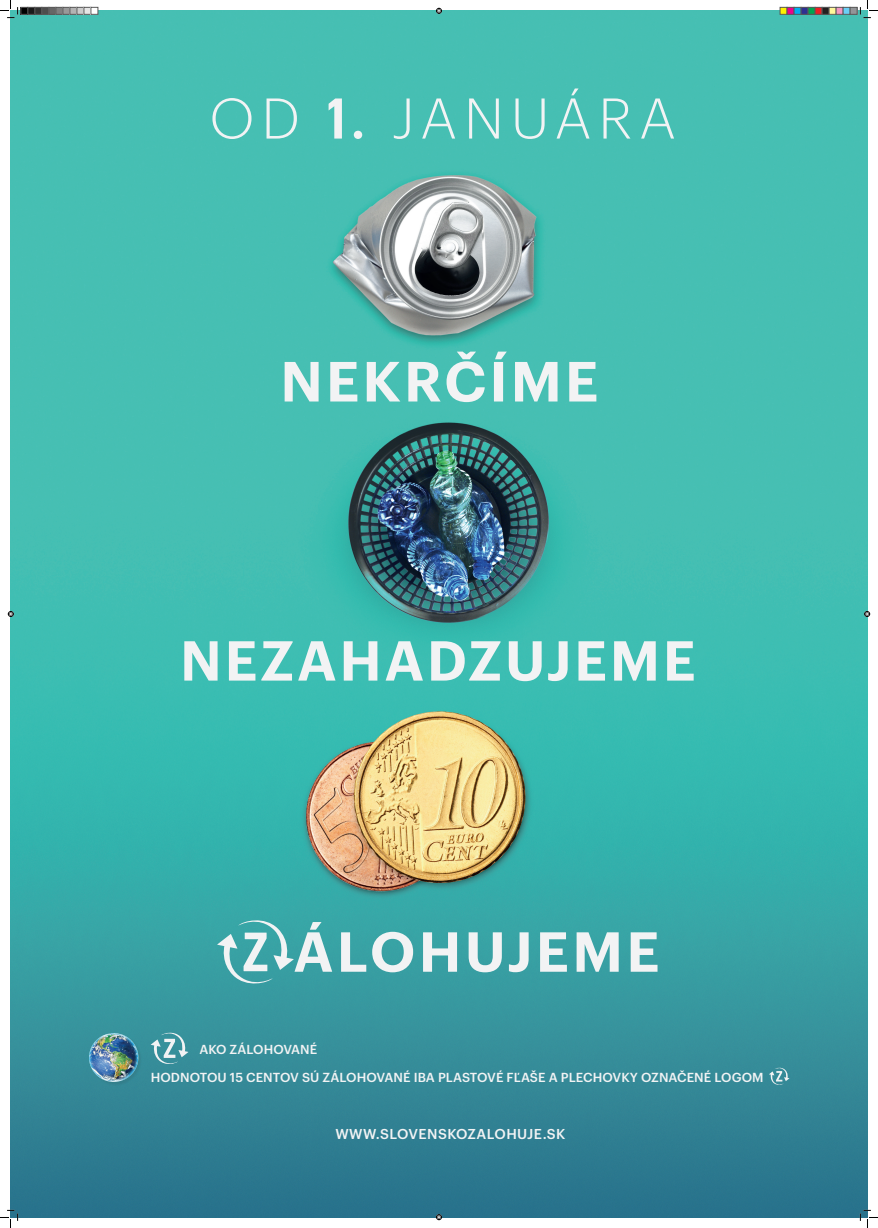
<style>
.page{position:relative;width:878px;height:1228px;background:#fff}
.page>*{position:absolute;margin:0;border:0;box-sizing:border-box;transform-origin:0 0}
.t1{font:500 14px "Graphik";letter-spacing:.03em;color:#f2f3f4}
.t2{font:500 12.8px "Graphik";letter-spacing:.005em;color:#f2f3f4}
.t3{font:500 12.75px "Graphik";letter-spacing:.005em;color:#f2f3f4}
</style>
<div class="page">
<img style="left:10px;top:10px;width:857px;height:1207px">
<svg style="left:217px;top:913px;width:440px;height:76px"></svg>
<svg style="left:212px;top:88px;width:461px;height:51px"></svg>
<svg style="left:284px;top:351px;width:312px;height:51px"></svg>
<svg style="left:184px;top:641px;width:509px;height:40px"></svg>
<img style="left:63px;top:1010px;width:102px;height:102px">
<svg style="left:151px;top:1029px;width:37px;height:37px"></svg>
<svg style="left:768px;top:1065px;width:21px;height:21px"></svg>
<svg style="left:0;top:0;width:19px;height:18px"></svg>
<svg style="left:0;top:1209px;width:19px;height:18px"></svg>
<svg style="left:859px;top:0;width:18px;height:18px"></svg>
<svg style="left:859px;top:1209px;width:18px;height:18px"></svg>
<svg style="left:436px;top:8px;width:6px;height:6px"></svg>
<svg style="left:436px;top:1213px;width:6px;height:6px"></svg>
<svg style="left:8px;top:611px;width:6px;height:6px"></svg>
<svg style="left:863px;top:611px;width:6px;height:6px"></svg>
<div style="left:21px;top:7px;width:7px;height:7px;background:#000"></div>
<div style="left:21px;top:7px;width:7px;height:8px;border:1px solid #595959"></div>
<div style="left:28px;top:7px;width:7px;height:7px;background:#1a1a1a"></div>
<div style="left:28px;top:7px;width:7px;height:8px;border:1px solid #595959"></div>
<div style="left:35px;top:7px;width:7px;height:7px;background:#333"></div>
<div style="left:35px;top:7px;width:7px;height:8px;border:1px solid #595959"></div>
<div style="left:42px;top:7px;width:7px;height:7px;background:#4d4d4d"></div>
<div style="left:42px;top:7px;width:7px;height:8px;border:1px solid #595959"></div>
<div style="left:49px;top:7px;width:7px;height:7px;background:#666"></div>
<div style="left:49px;top:7px;width:7px;height:8px;border:1px solid #595959"></div>
<div style="left:56px;top:7px;width:7px;height:7px;background:#808080"></div>
<div style="left:56px;top:7px;width:7px;height:8px;border:1px solid #595959"></div>
<div style="left:63px;top:7px;width:7px;height:7px;background:#999"></div>
<div style="left:63px;top:7px;width:7px;height:8px;border:1px solid #595959"></div>
<div style="left:70px;top:7px;width:7px;height:7px;background:#b3b3b3"></div>
<div style="left:70px;top:7px;width:7px;height:8px;border:1px solid #595959"></div>
<div style="left:77px;top:7px;width:7px;height:7px;background:#ccc"></div>
<div style="left:77px;top:7px;width:7px;height:8px;border:1px solid #595959"></div>
<div style="left:84px;top:7px;width:7px;height:7px;background:#e6e6e6"></div>
<div style="left:84px;top:7px;width:7px;height:8px;border:1px solid #595959"></div>
<div style="left:91px;top:7px;width:7px;height:7px;background:#fff"></div>
<div style="left:91px;top:7px;width:7px;height:8px;border:1px solid #595959"></div>
<div style="left:779px;top:7px;width:7px;height:7px;background:#fff101"></div>
<div style="left:779px;top:7px;width:7px;height:8px;border:1px solid #595959"></div>
<div style="left:786px;top:7px;width:7px;height:7px;background:#ed028c"></div>
<div style="left:786px;top:7px;width:7px;height:8px;border:1px solid #595959"></div>
<div style="left:793px;top:7px;width:7px;height:7px;background:#00aeef"></div>
<div style="left:793px;top:7px;width:7px;height:8px;border:1px solid #595959"></div>
<div style="left:800px;top:7px;width:7px;height:7px;background:#2e3092"></div>
<div style="left:800px;top:7px;width:7px;height:8px;border:1px solid #595959"></div>
<div style="left:807px;top:7px;width:7px;height:7px;background:#00a54f"></div>
<div style="left:807px;top:7px;width:7px;height:8px;border:1px solid #595959"></div>
<div style="left:814px;top:7px;width:7px;height:7px;background:#ee1d23"></div>
<div style="left:814px;top:7px;width:7px;height:8px;border:1px solid #595959"></div>
<div style="left:821px;top:7px;width:7px;height:7px;background:#231f20"></div>
<div style="left:821px;top:7px;width:7px;height:8px;border:1px solid #595959"></div>
<div style="left:828px;top:7px;width:7px;height:7px;background:#fff79a"></div>
<div style="left:828px;top:7px;width:7px;height:8px;border:1px solid #595959"></div>
<div style="left:835px;top:7px;width:7px;height:7px;background:#f499c2"></div>
<div style="left:835px;top:7px;width:7px;height:8px;border:1px solid #595959"></div>
<div style="left:842px;top:7px;width:7px;height:7px;background:#6bcff6"></div>
<div style="left:842px;top:7px;width:7px;height:8px;border:1px solid #595959"></div>
<div style="left:849px;top:7px;width:7px;height:7px;background:#939598"></div>
<div style="left:849px;top:7px;width:7px;height:8px;border:1px solid #595959"></div>
<p class="t3" style="left:199px;top:1039px;width:119px">AKO ZÁLOHOVANÉ</p>
<p class="t2" style="left:151px;top:1066px;width:614px">HODNOTOU 15 CENTOV SÚ ZÁLOHOVANÉ IBA PLASTOVÉ FĽAŠE A PLECHOVKY OZNAČENÉ LOGOM</p>
<p class="t1" style="left:335px;top:1123px;width:231px">WWW.SLOVENSKOZALOHUJE.SK</p>
</div>
